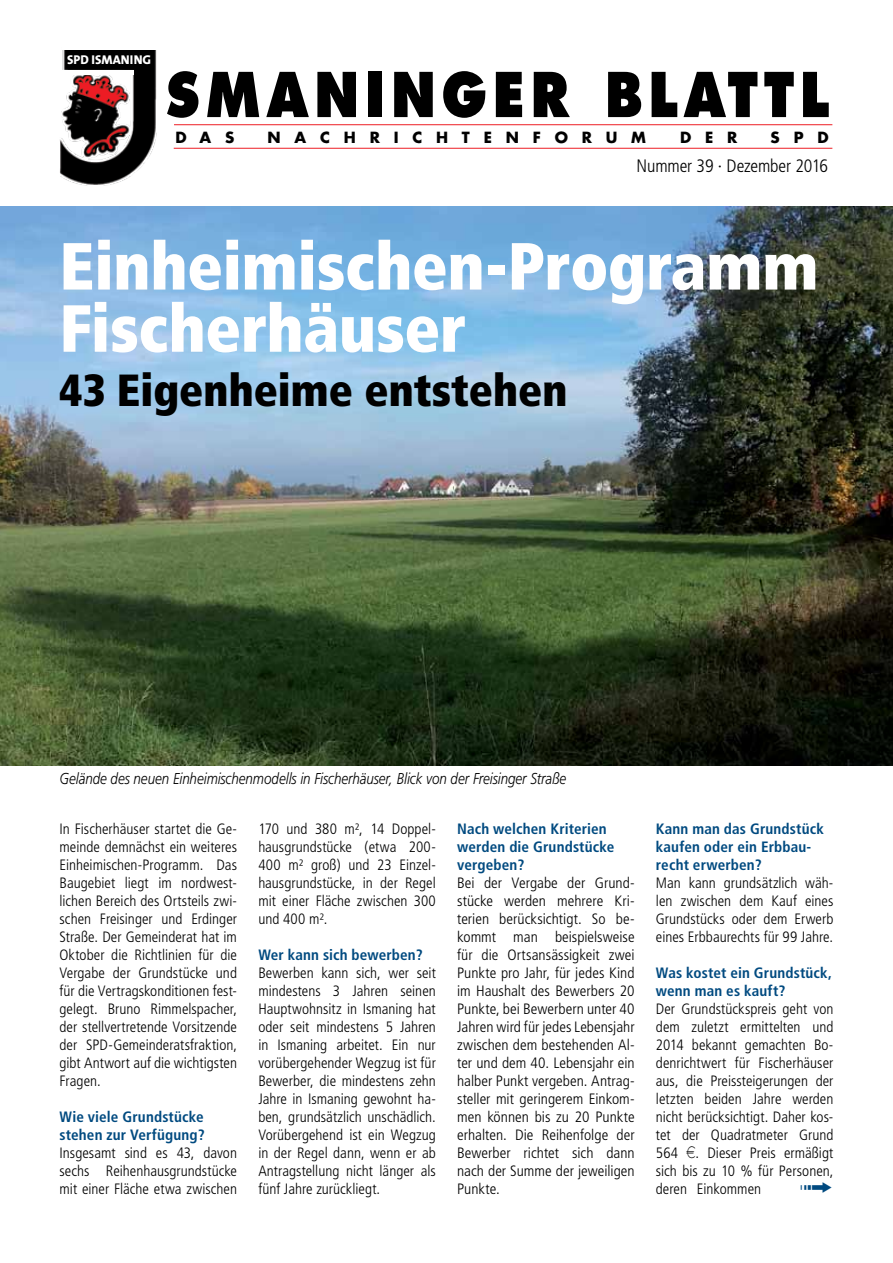
<style>
.page{position:relative;width:893px;height:1263px;background:#fff}
.page>*{position:absolute;margin:0;border:0;box-sizing:border-box;transform-origin:0 0}
.t1{font:900 condensed 66.45px/62.1px "Frutiger";letter-spacing:-.005em;color:#fff}
.t2{font:800 60px "Futura";letter-spacing:.115em;color:#000;scale:.85 1}
.t3{font:900 condensed 45px "Frutiger";color:#000}
.t4{font:300 condensed 18px "Frutiger";letter-spacing:-.01em;color:#000}
.t5{font:italic 300 15.75px "Frutiger";letter-spacing:-.005em;color:#000;scale:.85 1}
.t6{font:300 condensed 15px/18px "Frutiger";color:#000;text-align:justify}
.t7{font:700 condensed 15px/18px "Frutiger";letter-spacing:.01em;color:#004a80}
.t8{font:700 15px "Futura";letter-spacing:.92em;color:#000}
.t9{font:12.75px "The Sans Extra Bold Caps";color:#fff}
.s1{font-family:"Euro font";font-weight:400;font-stretch:normal}
</style>
<div class="page">
<hr style="left:174px;top:124px;width:658px;height:1px;background:#ed1d24">
<hr style="left:174px;top:148px;width:658px;height:1px;background:#ed1d24">
<img style="left:60px;top:50px;width:97px;height:136px">
<img style="left:0;top:206px;width:893px;height:559px">
<div style="left:32px;top:70px;width:101px;height:5px;background:#fff"></div>
<p class="t9" style="left:67px;top:49px;width:86px">SPD ISMANING</p>
<h2 class="t2" style="left:166px;top:58px;width:782px">SMANINGER BLATTL</h2>
<p class="t8" style="left:176px;top:127px;width:60px">DAS</p>
<p class="t8" style="left:268px;top:127px;width:380px">NACHRICHTEN FORUM</p>
<p class="t8" style="left:680px;top:127px;width:59px">DER</p>
<p class="t8" style="left:771px;top:127px;width:60px">SPD</p>
<p class="t4" style="left:637px;top:155px;width:193px">Nummer 39 · Dezember 2016</p>
<h1 class="t1" style="left:60px;top:235px;width:760px">Einheimischen-Programm<br>Fischerhäuser</h1>
<h3 class="t3" style="left:60px;top:363px;width:509px">43 Eigenheime entstehen</h3>
<p class="t5" style="left:60px;top:770px;width:598px">Gelände des neuen Einheimischenmodells in Fischerhäuser, Blick von der Freisinger Straße</p>
<p class="t6" style="left:60px;top:820px;width:179px">In Fischerhäuser startet die Ge&shy;meinde demnächst ein weiteres Einheimischen-Programm. Das Baugebiet liegt im nordwest&shy;lichen Bereich des Ortsteils zwi&shy;schen Freisinger und Erdinger Straße. Der Gemeinderat hat im Oktober die Richtlinien für die Vergabe der Grundstücke und für die Vertragskonditionen fest&shy;gelegt. Bruno Rimmelspacher, der stellvertretende Vorsitzende der SPD-Gemeinderatsfraktion, gibt Antwort auf die wichtigsten Fragen.</p>
<p class="t7" style="left:60px;top:1108px;width:147px">Wie viele Grundstücke stehen zur Verfügung?</p>
<p class="t6" style="left:60px;top:1144px;width:179px">Insgesamt sind es 43, davon sechs Reihenhausgrundstücke mit einer Fläche etwa zwischen</p>
<p class="t6" style="left:258px;top:820px;width:179px">170 und 380 m², 14 Doppel&shy;hausgrundstücke (etwa 200- 400 m² groß) und 23 Einzel&shy;hausgrundstücke, in der Regel mit einer Fläche zwischen 300 und 400 m².</p>
<p class="t7" style="left:258px;top:946px;width:166px">Wer kann sich bewerben?</p>
<p class="t6" style="left:258px;top:964px;width:179px">Bewerben kann sich, wer seit mindestens 3 Jahren seinen Hauptwohnsitz in Ismaning hat oder seit mindestens 5 Jahren in Ismaning arbeitet. Ein nur vorübergehender Wegzug ist für Bewerber, die mindestens zehn Jahre in Ismaning gewohnt ha&shy;ben, grundsätzlich unschädlich.<br>Vorübergehend ist ein Wegzug in der Regel dann, wenn er ab Antragstellung nicht länger als fünf Jahre zurückliegt.</p>
<p class="t7" style="left:457px;top:820px;width:159px">Nach welchen Kriterien werden die Grundstücke vergeben?</p>
<p class="t6" style="left:457px;top:874px;width:179px">Bei der Vergabe der Grund&shy;stücke werden mehrere Kri&shy;terien berücksichtigt. So be&shy;kommt man beispielsweise für die Ortsansässigkeit zwei Punkte pro Jahr, für jedes Kind im Haushalt des Bewerbers 20<br>Punkte, bei Bewerbern unter 40<br>Jahren wird für jedes Lebensjahr zwischen dem bestehenden Al&shy;ter und dem 40. Lebensjahr ein halber Punkt vergeben. Antrag&shy;steller mit geringerem Einkom&shy;men können bis zu 20 Punkte erhalten. Die Reihenfolge der Bewerber richtet sich dann nach der Summe der jeweiligen Punkte.</p>
<p class="t7" style="left:656px;top:820px;width:169px">Kann man das Grundstück kaufen oder ein Erbbau&shy;recht erwerben?</p>
<p class="t6" style="left:656px;top:874px;width:179px">Man kann grundsätzlich wäh&shy;len zwischen dem Kauf eines Grundstücks oder dem Erwerb eines Erbbaurechts für 99 Jahre.</p>
<p class="t7" style="left:656px;top:964px;width:178px">Was kostet ein Grundstück, wenn man es kauft?</p>
<p class="t6" style="left:656px;top:1000px;width:179px">Der Grundstückspreis geht von dem zuletzt ermittelten und 2014 bekannt gemachten Bo&shy;denrichtwert für Fischerhäuser aus, die Preissteigerungen der letzten beiden Jahre werden nicht berücksichtigt. Daher kos&shy;tet der Quadratmeter Grund 564 <span class="s1">a</span>. Dieser Preis ermäßigt sich bis zu 10 % für Personen, deren Einkommen</p>
</div>
